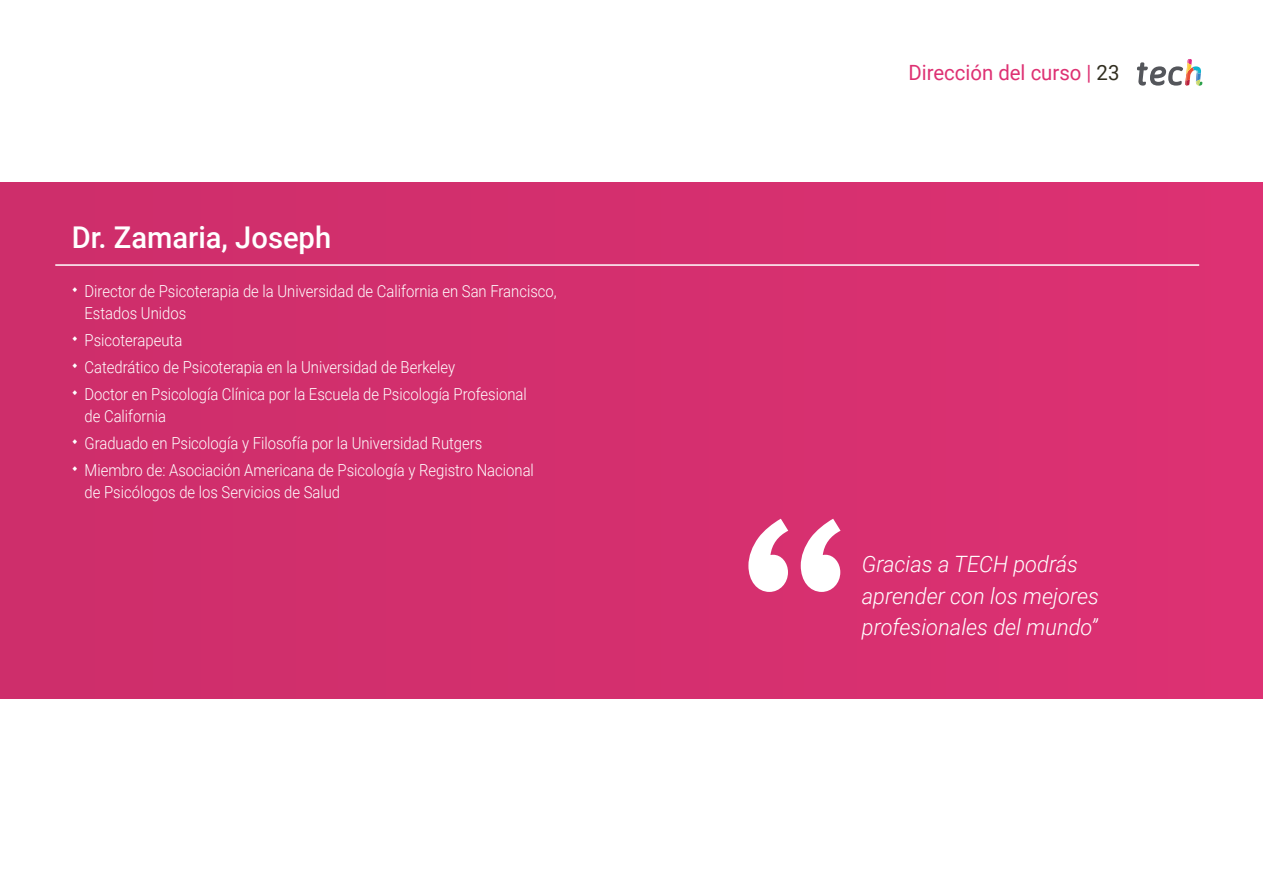
<style>
.page{position:relative;width:1263px;height:893px;background:#fff}
.page>*{position:absolute;margin:0;border:0;box-sizing:border-box;transform-origin:0 0}
.t1{font:500 30px "Roboto";color:#fff}
.t2{font:italic 300 22.5px/31.5px "Roboto";color:#fff}
.t3{font:21px "Roboto";color:#de3173}
.t4{font:300 16.5px/26.7px "Roboto";color:#fff;scale:.9 1}
.s1{color:#312e20}
</style>
<div class="page">
<div style="left:0;top:182px;width:1263px;height:516px;background:#d42f6e"></div>
<svg style="left:748px;top:519px;width:92px;height:73px"></svg>
<hr style="left:55px;top:264px;width:1144px;height:2px;background:#fff">
<svg style="left:1137px;top:59px;width:65px;height:27px"></svg>
<h1 class="t1" style="left:72px;top:216px;width:261px">Dr. Zamaria, Joseph</h1>
<p class="t4" style="left:85px;top:279px;width:526px;line-height:22.5px">Director de Psicoterapia de la Universidad de California en San Francisco,<br>Estados Unidos</p>
<p class="t4" style="left:85px;top:326px;width:493px">Psicoterapeuta<br>Catedrático de Psicoterapia en la Universidad de Berkeley<br>Doctor en Psicología Clínica por la Escuela de Psicología Profesional</p>
<p class="t4" style="left:85px;top:402px;width:501px">de California<br>Graduado en Psicología y Filosofía por la Universidad Rutgers<br>Miembro de: Asociación Americana de Psicología y Registro Nacional</p>
<p class="t4" style="left:85px;top:478px;width:286px">de Psicólogos de los Servicios de Salud</p>
<p class="t3" style="left:908px;top:57px;width:213px">Dirección del curso | <span class="s1">23</span></p>
<h2 class="t2" style="left:862px;top:548px;width:239px">Gracias a TECH podrás aprender con los mejores profesionales del mundo”</h2>
</div>
